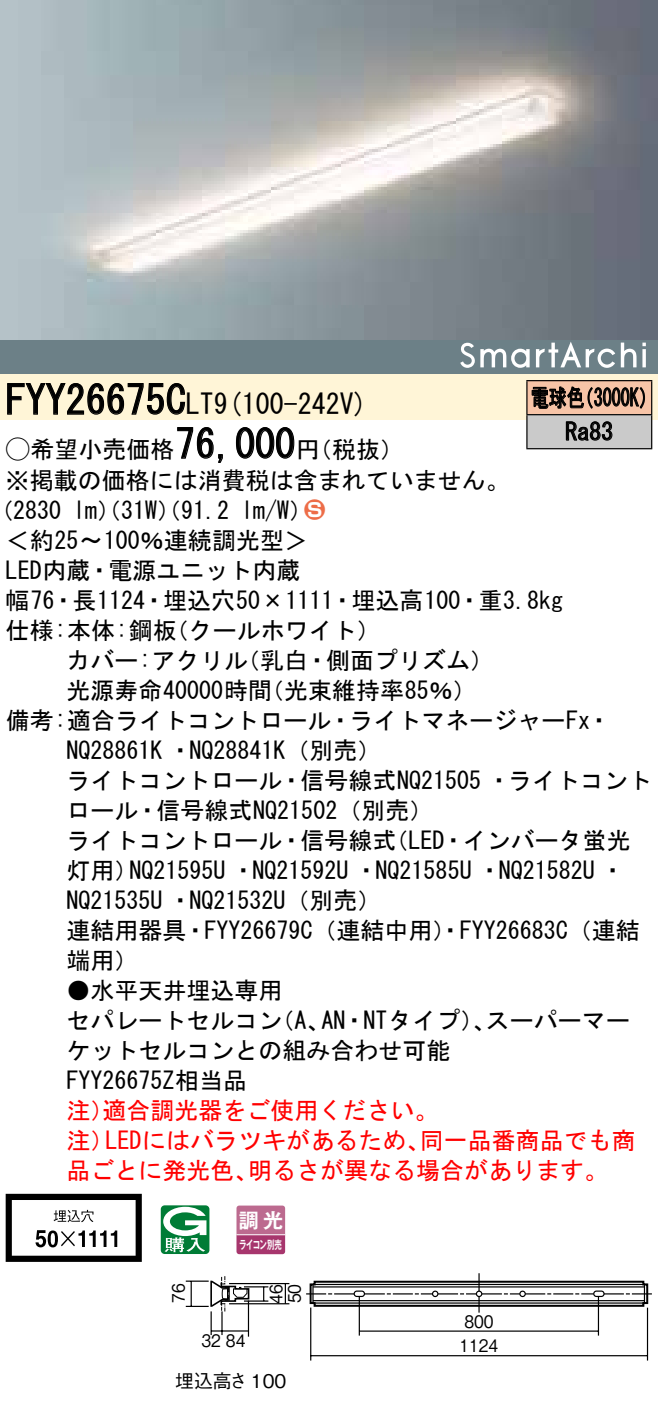
<style>
.page{position:relative;width:658px;height:1403px;background:#fff}
.page>*{position:absolute;margin:0;border:0;box-sizing:border-box;transform-origin:0 0}
.t1{font:40px "MS Gothic";color:#000}
.t2{font:28px "MS Gothic";color:#000}
.t3{font:24px/30px "MS Gothic";color:#000}
.t4{font:24px "MS Gothic";color:#f00}
.t5{font:24px/34px "MS Gothic";color:#000;scale:.75 1}
.t6{font:24px "Ford Classification 1";color:#ed6d48}
.t7{font:20px "Gothic MB101 Pro De Bold 90 pv RKSJ H";color:#fff}
.t8{font:18.8px "Gothic BBB Pro Medium 90 pv RKSJ H";color:#000}
.t9{font:17.2px "Gothic BBB Pro Medium 90 pv RKSJ H";color:#000;scale:.9 1}
.t10{font:11.6px "Gothic MB101 Pro De Bold 90 pv RKSJ H";letter-spacing:-.05em;color:#fff;scale:.65 1}
.s1{font-size:40px}
.s2{font-family:"Ford Classification 1"}
.s3{color:#fff}
</style>
<div class="page">
<img style="left:0;top:0;width:658px;height:340px">
<div style="left:0;top:340px;width:658px;height:34px;background:#6c8087"></div>
<svg style="left:642px;top:349px;width:4px;height:18px"></svg>
<svg style="left:642px;top:342px;width:4px;height:4px"></svg>
<svg style="left:460px;top:342px;width:69px;height:26px"></svg>
<svg style="left:536px;top:342px;width:100px;height:26px"></svg>
<div style="left:0;top:374px;width:658px;height:46px;background:#fff5d7"></div>
<svg style="left:7px;top:383px;width:179px;height:32px"></svg>
<svg style="left:177px;top:427px;width:46px;height:36px"></svg>
<svg style="left:236px;top:427px;width:59px;height:32px"></svg>
<svg style="left:6px;top:1193px;width:136px;height:68px"></svg>
<svg style="left:161px;top:1205px;width:48px;height:48px"></svg>
<svg style="left:236px;top:1205px;width:49px;height:49px;background:#b55984"></svg>
<hr style="left:236px;top:1233px;width:49px;height:2px;background:#fff">
<div style="left:527px;top:380px;width:124px;height:34px;background:#f7c4a7"></div>
<div style="left:527px;top:414px;width:124px;height:34px;background:#cacaca"></div>
<hr style="left:526px;top:380px;width:126px;height:1px;background:#000">
<hr style="left:526px;top:381px;width:1px;height:33px;background:#000">
<hr style="left:651px;top:381px;width:1px;height:33px;background:#000">
<hr style="left:526px;top:414px;width:126px;height:1px;background:#000">
<hr style="left:526px;top:415px;width:1px;height:33px;background:#000">
<hr style="left:651px;top:415px;width:1px;height:33px;background:#000">
<hr style="left:526px;top:448px;width:126px;height:1px;background:#000">
<svg style="left:531px;top:386px;width:114px;height:23px"></svg>
<svg style="left:565px;top:421px;width:47px;height:20px"></svg>
<svg style="left:185px;top:1273px;width:463px;height:88px"></svg>
<svg style="left:305px;top:1279px;width:347px;height:28px"></svg>
<svg style="left:209px;top:1275px;width:41px;height:36px"></svg>
<hr style="left:229px;top:1302px;width:60px;height:2px;background:#000">
<hr style="left:229px;top:1282px;width:60px;height:2px;background:#000">
<svg style="left:285px;top:1284px;width:1px;height:18px"></svg>
<h1 class="t1" style="left:6px;top:380px;width:162px">FYY26675</h1>
<p class="t2" style="left:166px;top:390px;width:203px"><span class="s1">C</span>LT (9 100-242 (V</p>
<p class="t5" style="left:565px;top:380px;width:65px;text-indent:-34px">電球色<br>Ra83</p>
<p class="t5" style="left:575px;top:380px;width:109px">（3000 (K</p>
<h1 class="t1" style="left:175px;top:424px;width:121px">76,000</h1>
<p class="t3" style="left:6px;top:434px;width:505px"><span class="s2">A</span>希望小売価格<br>※掲載の価格には消費税は含まれていません。</p>
<p class="t6" style="left:304px;top:497px;width:22px">2<span class="s3">3</span></p>
<p class="t3" style="left:296px;top:435px;width:109px">（円税抜(</p>
<p class="t3" style="left:241px;top:495px;width:73px">l m (W/</p>
<p class="t3" style="left:-11px;top:495px;width:74px">（2830</p>
<p class="t3" style="left:6px;top:525px;width:304px">＜約25〜100％連続調光型&lt;</p>
<p class="t3" style="left:6px;top:555px;width:296px">LED内蔵・電源ユニット内蔵</p>
<p class="t3" style="left:6px;top:585px;width:559px">幅76・長1124・埋込穴50×1111・埋込高100・重3.8kg</p>
<p class="t3" style="left:165px;top:615px;width:218px">（クールホワイト(</p>
<p class="t3" style="left:73px;top:495px;width:158px">lm）（31 ）（W 91.2</p>
<p class="t3" style="left:6px;top:615px;width:172px">仕様:本体:鋼板</p>
<p class="t3" style="left:236px;top:645px;width:260px">（乳白・側面プリズム(</p>
<p class="t3" style="left:66px;top:645px;width:183px">カバー:アクリル</p>
<p class="t3" style="left:66px;top:675px;width:207px">光源寿命40000時間</p>
<p class="t3" style="left:6px;top:705px;width:607px">備考:適合ライトコントロール・ライトマネージャーFx・</p>
<p class="t3" style="left:66px;top:735px;width:316px">NQ28861K ・NQ28841 （K 別売(</p>
<p class="t3" style="left:66px;top:765px;width:587px">ライトコントロール・信号線式NQ21505 ・ライトコント</p>
<p class="t3" style="left:66px;top:795px;width:368px">ロール・信号線式NQ21502（別売(</p>
<p class="t3" style="left:384px;top:825px;width:247px">（LED・インバータ蛍光</p>
<p class="t3" style="left:260px;top:675px;width:218px">（光束維持率85％(</p>
<p class="t3" style="left:129px;top:825px;width:496px;text-indent:-63px">ライトコントロール・信号線式<br>NQ21595U ・NQ21592U ・NQ21585U ・NQ21582 ・U</p>
<p class="t3" style="left:66px;top:855px;width:574px">灯用）<br>NQ21535U ・NQ21532 （U 別売(<br>連結用器具・FYY26679 （C 連結中用）・FYY26683 （C 連結端用(</p>
<p class="t3" style="left:66px;top:975px;width:217px">●水平天井埋込専用</p>
<p class="t3" style="left:486px;top:1005px;width:145px">スーパーマー</p>
<p class="t3" style="left:321px;top:1005px;width:176px">AN・NTタイプ）、</p>
<p class="t3" style="left:66px;top:1005px;width:385px">セパレートセルコン<br>ケットセルコンとの組み合わせ可能<br>FYY26675Z相当品</p>
<p class="t4" style="left:102px;top:1098px;width:337px">適合調光器をご使用ください。</p>
<p class="t3" style="left:270px;top:1005px;width:61px">（、A</p>
<p class="t4" style="left:66px;top:1098px;width:49px">注）</p>
<p class="t4" style="left:66px;top:1128px;width:49px">注）</p>
<p class="t4" style="left:105px;top:1128px;width:326px">LEDにはバラツキがあるため、</p>
<p class="t4" style="left:420px;top:1128px;width:217px">同一品番商品でも商</p>
<p class="t4" style="left:66px;top:1158px;width:193px">品ごとに発光色、</p>
<p class="t4" style="left:248px;top:1158px;width:362px">明るさが異なる場合があります。</p>
<p class="t7" style="left:239px;top:1203px;width:46px">調光</p>
<p class="t10" style="left:239px;top:1234px;width:67px">ライコン別売</p>
<p class="t9" style="left:164px;top:1302px;width:23px;rotate:-90deg">76</p>
<p class="t9" style="left:262px;top:1303px;width:23px;rotate:-90deg">46</p>
<p class="t9" style="left:281px;top:1303px;width:23px;rotate:-90deg">50</p>
<p class="t9" style="left:201px;top:1326px;width:50px">32 84</p>
<p class="t8" style="left:175px;top:1365px;width:113px">埋込高さ 100</p>
<p class="t9" style="left:464px;top:1307px;width:34px">800</p>
<p class="t9" style="left:459px;top:1331px;width:45px">1124</p>
</div>
